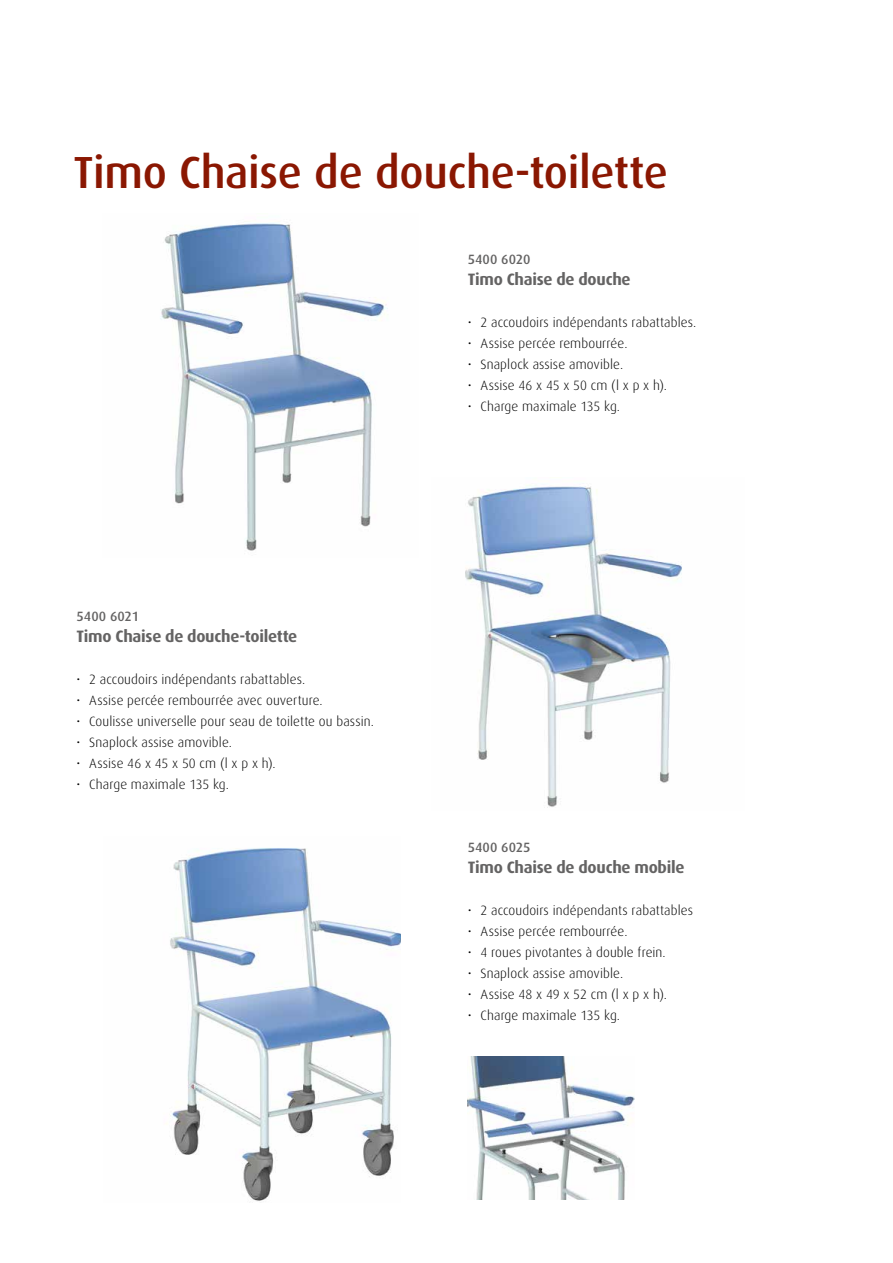
<style>
.page{position:relative;width:893px;height:1263px;background:#fff}
.page>*{position:absolute;margin:0;border:0;box-sizing:border-box;transform-origin:0 0}
.t1{font:500 45px "Dax";letter-spacing:-.01em;color:#8a1702}
.t2{font:700 16.5px "Dax";letter-spacing:-.015em;color:#646363}
.t3{font:300 13.5px "Dax";letter-spacing:.01em;color:#000}
.t4{font:500 13.5px "Dax";letter-spacing:.005em;color:#646363}
</style>
<div class="page">
<img style="left:465px;top:485px;width:217px;height:323px">
<img style="left:160px;top:221px;width:228px;height:330px">
<img style="left:166px;top:848px;width:234px;height:353px">
<img style="left:468px;top:1056px;width:166px;height:143px">
<h1 class="t1" style="left:73px;top:148px;width:596px">Timo Chaise de douche-toilette</h1>
<p class="t4" style="left:77px;top:609px;width:64px">5400 6021</p>
<p class="t2" style="left:77px;top:627px;width:222px">Timo Chaise de douche-toilette</p>
<p class="t3" style="left:77px;top:672px;width:230px">• 2 accoudoirs indépendants rabattables.</p>
<p class="t3" style="left:77px;top:693px;width:248px">• Assise percée rembourrée avec ouverture.</p>
<p class="t3" style="left:77px;top:714px;width:299px">• Coulisse universelle pour seau de toilette ou bassin.</p>
<p class="t3" style="left:77px;top:735px;width:157px">• Snaplock assise amovible.</p>
<p class="t3" style="left:77px;top:756px;width:201px">• Assise 46 x 45 x 50 cm (l x p x h).</p>
<p class="t3" style="left:77px;top:777px;width:154px">• Charge maximale 135 kg.</p>
<p class="t4" style="left:468px;top:252px;width:64px">5400 6020</p>
<p class="t2" style="left:468px;top:270px;width:164px">Timo Chaise de douche</p>
<p class="t3" style="left:468px;top:315px;width:230px">• 2 accoudoirs indépendants rabattables.</p>
<p class="t3" style="left:468px;top:336px;width:161px">• Assise percée rembourrée.</p>
<p class="t3" style="left:468px;top:357px;width:157px">• Snaplock assise amovible.</p>
<p class="t3" style="left:468px;top:378px;width:201px">• Assise 46 x 45 x 50 cm (l x p x h).</p>
<p class="t3" style="left:468px;top:399px;width:154px">• Charge maximale 135 kg.</p>
<p class="t4" style="left:468px;top:840px;width:64px">5400 6025</p>
<p class="t2" style="left:468px;top:858px;width:218px">Timo Chaise de douche mobile</p>
<p class="t3" style="left:468px;top:903px;width:227px">• 2 accoudoirs indépendants rabattables</p>
<p class="t3" style="left:468px;top:924px;width:161px">• Assise percée rembourrée.</p>
<p class="t3" style="left:468px;top:945px;width:200px">• 4 roues pivotantes à double frein.</p>
<p class="t3" style="left:468px;top:966px;width:157px">• Snaplock assise amovible.</p>
<p class="t3" style="left:468px;top:987px;width:201px">• Assise 48 x 49 x 52 cm (l x p x h).</p>
<p class="t3" style="left:468px;top:1008px;width:154px">• Charge maximale 135 kg.</p>
</div>
